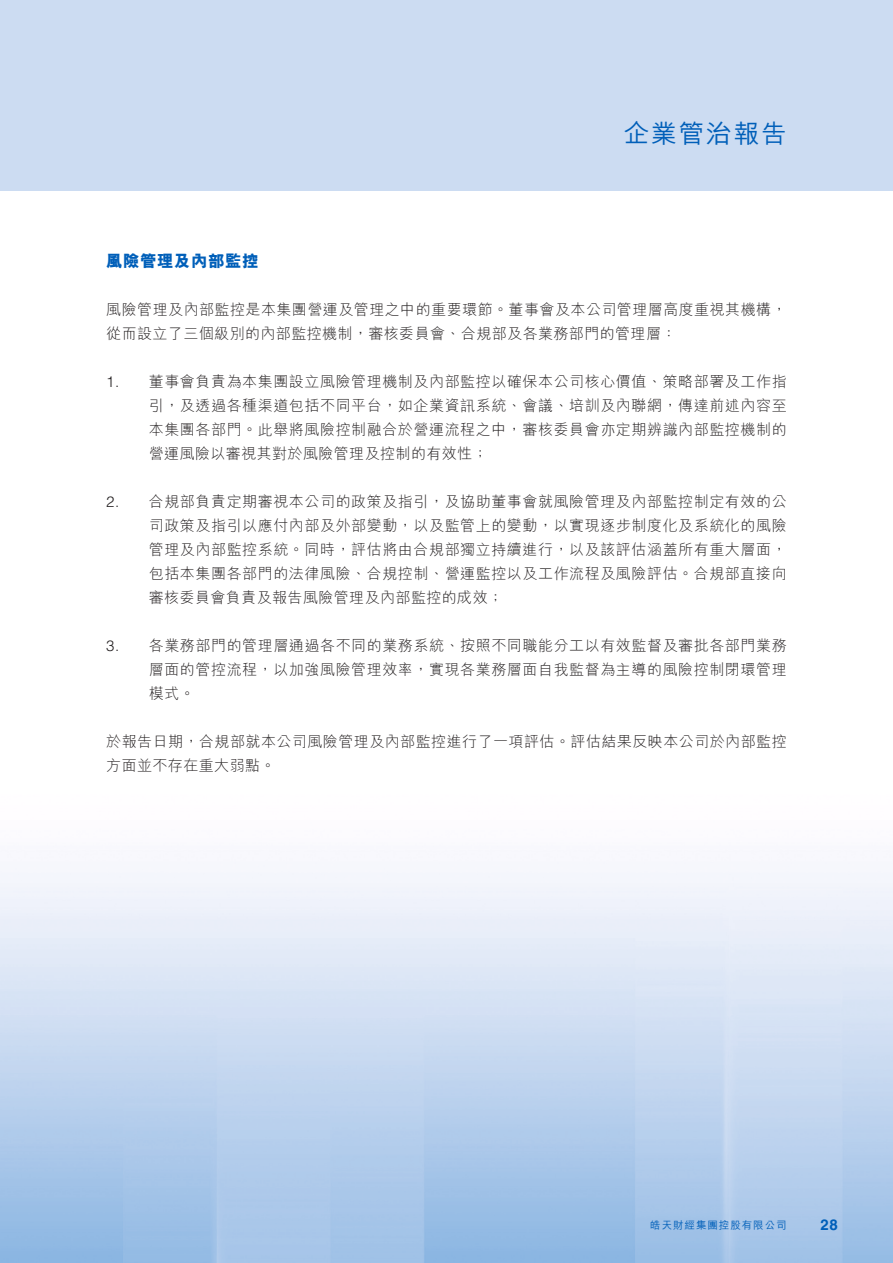
<style>
.page{position:relative;width:893px;height:1263px;background:#fff}
.page>*{position:absolute;margin:0;border:0;box-sizing:border-box;transform-origin:0 0}
.t1{font:500 25.5px "M Hei HK";letter-spacing:.08em;color:#005fb9}
.t2{font:800 16.5px "M Hei HK";letter-spacing:.03em;color:#005fb9}
.t3{font:300 15px/24px "M Hei HK";letter-spacing:.04em;color:#231f20}
.t4{font:300 15px "Helvetica LT Std";color:#231f20}
.t5{font:700 15px "Helvetica LT Std";color:#005fb9}
.t6{font:500 10.5px "M Hei HK";letter-spacing:.09em;color:#005fb9}
</style>
<div class="page">
<div style="left:0;top:0;width:893px;height:191px;background:#ccdcf2"></div>
<h1 class="t1" style="left:624px;top:115px;width:164px">企業管治報告</h1>
<p class="t2" style="left:106px;top:252px;width:154px">風險管理及內部監控</p>
<p class="t3" style="left:106px;top:297px;width:682px">風險管理及內部監控是本集團營運及管理之中的重要環節。董事會及本公司管理層高度重視其機構，從而設立了三個級別的內部監控機制，審核委員會、合規部及各業務部門的管理層：</p>
<p class="t3" style="left:149px;top:369px;width:639px">董事會負責為本集團設立風險管理機制及內部監控以確保本公司核心價值、策略部署及工作指</p>
<p class="t4" style="left:106px;top:372px;width:14px">1.</p>
<p class="t4" style="left:106px;top:492px;width:14px">2.</p>
<p class="t4" style="left:106px;top:636px;width:14px">3.</p>
<p class="t3" style="left:149px;top:393px;width:639px;text-align:justify">引，及透過各種渠道包括不同平台，如企業資訊系統、會議、培訓及內聯網，傳達前述內容至本集團各部門。此舉將風險控制融合於營運流程之中，審核委員會亦定期辨識內部監控機制的營運風險以審視其對於風險管理及控制的有效性;</p>
<p class="t3" style="left:149px;top:489px;width:639px">合規部負責定期審視本公司的政策及指引，及協助董事會就風險管理及內部監控制定有效的公</p>
<p class="t3" style="left:149px;top:513px;width:639px;text-align:justify">司政策及指引以應付內部及外部變動，以及監管上的變動，以實現逐步制度化及系統化的風險管理及內部監控系統。同時，評估將由合規部獨立持續進行，以及該評估涵蓋所有重大層面，包括本集團各部門的法律風險、合規控制、營運監控以及工作流程及風險評估。合規部直接向審核委員會負責及報告風險管理及內部監控的成效;</p>
<p class="t3" style="left:149px;top:633px;width:639px">各業務部門的管理層通過各不同的業務系統、按照不同職能分工以有效監督及審批各部門業務</p>
<p class="t3" style="left:149px;top:657px;width:639px">層面的管控流程，以加強風險管理效率，實現各業務層面自我監督為主導的風險控制閉環管理模式。</p>
<p class="t3" style="left:106px;top:729px;width:682px">於報告日期，合規部就本公司風險管理及內部監控進行了一項評估。評估結果反映本公司於內部監控方面並不存在重大弱點。</p>
<p class="t6" style="left:650px;top:1217px;width:138px">皓天財經集團控股有限公司</p>
<p class="t5" style="left:821px;top:1215px;width:19px">28</p>
</div>
